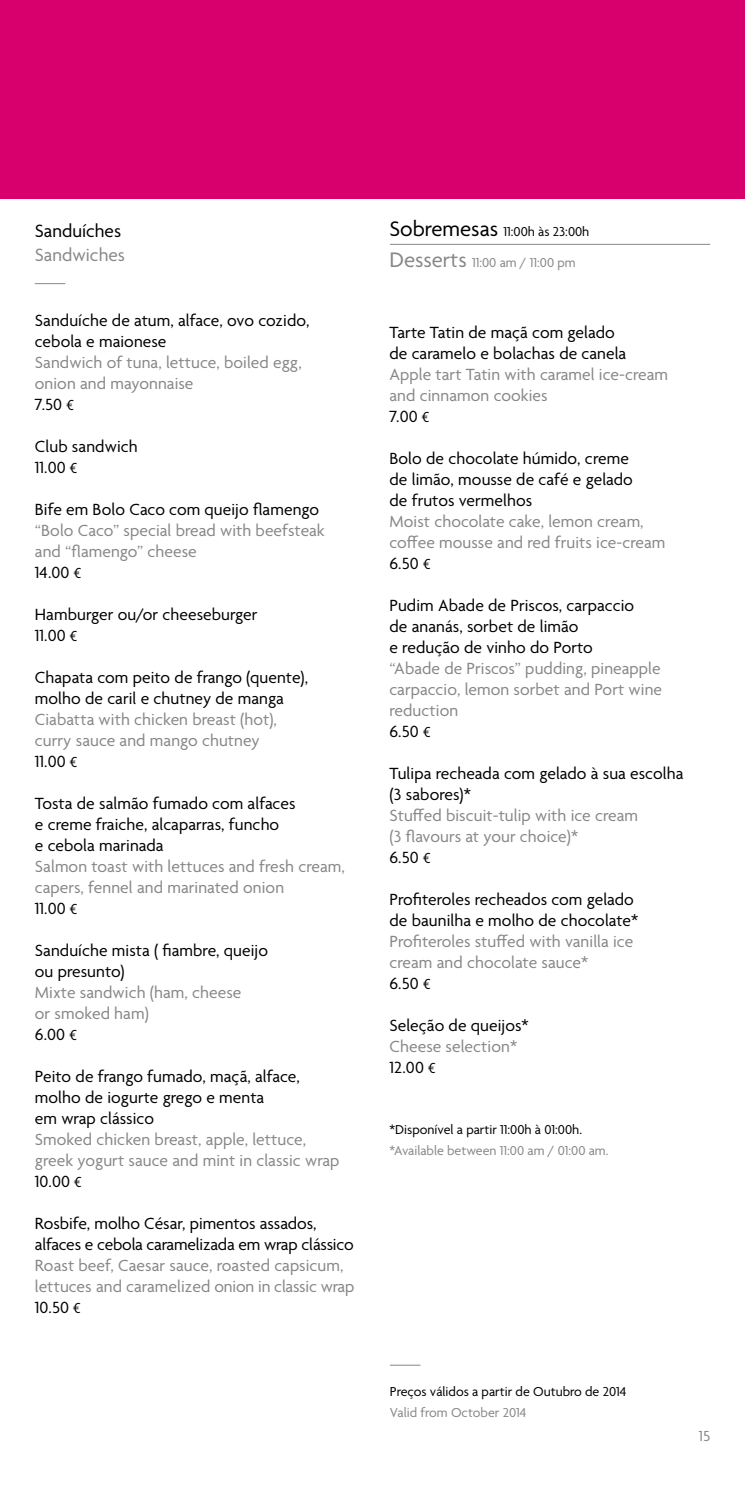
<style>
.page{position:relative;width:745px;height:1489px;background:#fff}
.page>*{position:absolute;margin:0;border:0;box-sizing:border-box;transform-origin:0 0}
.t1{font:19.25px "Agenda";color:#000}
.t2{font:19.25px "Agenda";color:#878787}
.t3{font:17.5px/21px "Agenda";letter-spacing:.005em;color:#878787}
.t4{font:17.5px/21px "Agenda";letter-spacing:.005em;color:#000}
.t5{font:15.75px "Agenda";color:#878787}
.t6{font:14px "Agenda";color:#000}
.t7{font:14px "Agenda";color:#878787}
.s1{color:#000}
.s2{font-size:15.75px;color:#000}
.s3{font-size:15.75px}
.s4{font-size:22.75px}
</style>
<div class="page">
<div style="left:0;top:0;width:744px;height:198px;background:#d7006d"></div>
<hr style="left:389px;top:1364px;width:31px;height:1px;background:#878787">
<hr style="left:389px;top:244px;width:320px;height:1px;background:#878787">
<hr style="left:35px;top:283px;width:30px;height:1px;background:#878787">
<p class="t1" style="left:35px;top:221px;width:88px">Sanduíches</p>
<p class="t2" style="left:35px;top:244px;width:92px">Sandwiches</p>
<p class="t4" style="left:35px;top:311px;width:276px">Sanduíche de atum, alface, ovo cozido, cebola e maionese</p>
<p class="t3" style="left:35px;top:353px;width:268px">Sandwich of tuna, lettuce, boiled egg, onion and mayonnaise<br><span class="s1">7.50</span> <span class="s2">€</span></p>
<p class="t4" style="left:35px;top:437px;width:104px">Club sandwich<br>11.00 <span class="s3">€</span></p>
<p class="t4" style="left:35px;top:500px;width:285px">Bife em Bolo Caco com queijo flamengo</p>
<p class="t3" style="left:35px;top:521px;width:291px">“Bolo Caco” special bread with beefsteak and “flamengo” cheese<br><span class="s1">14.00</span> <span class="s2">€</span></p>
<p class="t4" style="left:35px;top:605px;width:224px">Hamburger ou/or cheeseburger<br>11.00 <span class="s3">€</span></p>
<p class="t4" style="left:35px;top:668px;width:274px">Chapata com peito de frango (quente), molho de caril e chutney de manga</p>
<p class="t3" style="left:35px;top:710px;width:243px">Ciabatta with chicken breast (hot), curry sauce and mango chutney<br><span class="s1">11.00</span> <span class="s2">€</span></p>
<p class="t4" style="left:35px;top:794px;width:262px">Tosta de salmão fumado com alfaces e creme fraiche, alcaparras, funcho<br>e cebola marinada</p>
<p class="t3" style="left:35px;top:857px;width:311px">Salmon toast with lettuces and fresh cream, capers, fennel and marinated onion<br><span class="s1">11.00</span> <span class="s2">€</span></p>
<p class="t4" style="left:35px;top:941px;width:234px">Sanduíche mista ( fiambre, queijo ou presunto)</p>
<p class="t3" style="left:35px;top:983px;width:208px">Mixte sandwich (ham, cheese or smoked ham)<br><span class="s1">6.00</span> <span class="s2">€</span></p>
<p class="t4" style="left:35px;top:1067px;width:266px">Peito de frango fumado, maçã, alface, molho de iogurte grego e menta<br>em wrap clássico</p>
<p class="t3" style="left:35px;top:1130px;width:306px">Smoked chicken breast, apple, lettuce, greek yogurt sauce and mint in classic wrap<br><span class="s1">10.00</span> <span class="s2">€</span></p>
<p class="t4" style="left:35px;top:1214px;width:320px">Rosbife, molho César, pimentos assados, alfaces e cebola caramelizada em wrap clássico</p>
<p class="t3" style="left:35px;top:1256px;width:321px">Roast beef, Caesar sauce, roasted capsicum, lettuces and caramelized onion in classic wrap<br><span class="s1">10.50</span> <span class="s2">€</span></p>
<p class="t6" style="left:389px;top:224px;width:201px"><span class="s4">Sobremesas</span> 11:00h às 23:00h</p>
<p class="t7" style="left:389px;top:255px;width:187px"><span class="s4">Desserts</span> 11:00 am / 11:00 pm</p>
<p class="t4" style="left:389px;top:322px;width:238px">Tarte Tatin de maçã com gelado de caramelo e bolachas de canela</p>
<p class="t3" style="left:389px;top:364px;width:280px">Apple tart Tatin with caramel ice-cream and cinnamon cookies<br><span class="s1">7.00</span> <span class="s2">€</span></p>
<p class="t4" style="left:389px;top:448px;width:245px">Bolo de chocolate húmido, creme de limão, mousse de café e gelado de frutos vermelhos</p>
<p class="t3" style="left:389px;top:511px;width:277px">Moist chocolate cake, lemon cream, coffee mousse and red fruits ice-cream<br><span class="s1">6.50</span> <span class="s2">€</span></p>
<p class="t4" style="left:389px;top:595px;width:246px">Pudim Abade de Priscos, carpaccio de ananás, sorbet de limão<br>e redução de vinho do Porto</p>
<p class="t3" style="left:389px;top:658px;width:274px">“Abade de Priscos” pudding, pineapple carpaccio, lemon sorbet and Port wine reduction<br><span class="s1">6.50</span> <span class="s2">€</span></p>
<p class="t4" style="left:389px;top:763px;width:295px">Tulipa recheada com gelado à sua escolha (3 sabores)*</p>
<p class="t3" style="left:389px;top:805px;width:250px">Stuffed biscuit-tulip with ice cream (3 flavours at your choice)*<br><span class="s1">6.50</span> <span class="s2">€</span></p>
<p class="t4" style="left:389px;top:889px;width:250px">Profiteroles recheados com gelado de baunilha e molho de chocolate*</p>
<p class="t3" style="left:389px;top:931px;width:245px">Profiteroles stuffed with vanilla ice cream and chocolate sauce*<br><span class="s1">6.50</span> <span class="s2">€</span></p>
<p class="t4" style="left:389px;top:1015px;width:141px">Seleção de queijos*</p>
<p class="t3" style="left:389px;top:1036px;width:129px">Cheese selection*<br><span class="s1">12.00</span> <span class="s2">€</span></p>
<p class="t6" style="left:389px;top:1121px;width:194px">*Disponível a partir 11:00h à 01:00h.</p>
<p class="t7" style="left:389px;top:1142px;width:220px">*Available between 11:00 am / 01:00 am.</p>
<p class="t6" style="left:389px;top:1383px;width:238px">Preços válidos a partir de Outubro de 2014</p>
<p class="t7" style="left:389px;top:1404px;width:138px">Valid from October 2014</p>
<p class="t5" style="left:698px;top:1426px;width:13px">15</p>
</div>
